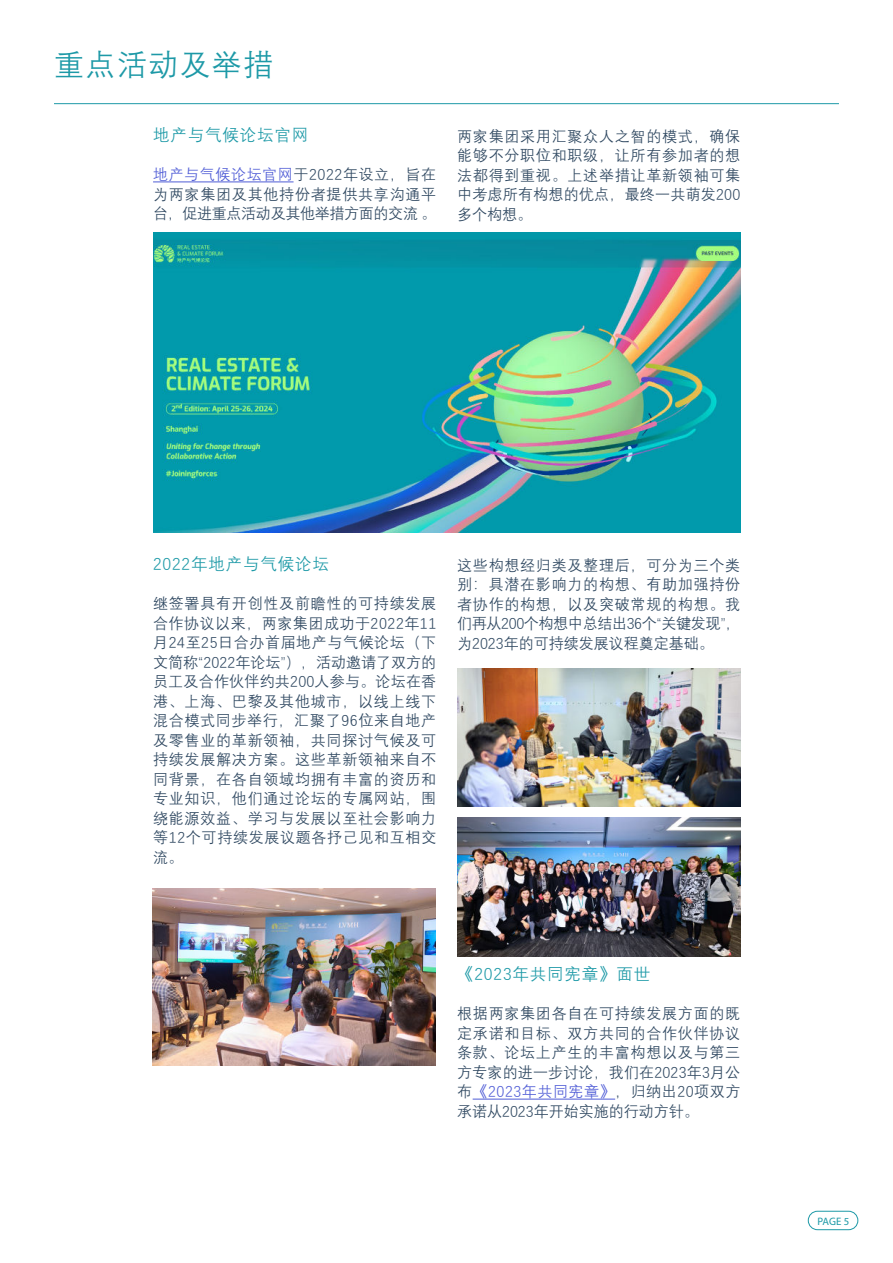
<style>
.page{position:relative;width:893px;height:1263px;background:#fff}
.page>*{position:absolute;margin:0;border:0;box-sizing:border-box;transform-origin:0 0}
.t1{font:30px "Deng Xian";letter-spacing:.05em;color:#1d99a7}
.t2{font:16.5px "Deng Xian";letter-spacing:.05em;color:#1d99a7}
.t3{font:15px/19.5px "Deng Xian";letter-spacing:.035em;color:#2f4861;text-align:justify}
.t4{font:10.8px "Myriad Pro";color:#1d99a7}
.s1{color:#4f5cd6}
</style>
<div class="page">
<div style="left:808px;top:1211px;width:50px;height:19px;border:1px solid #1d99a7;border-radius:9px"></div>
<hr style="left:153px;top:182px;width:141px;height:1px;background:#4f5cd6">
<hr style="left:54px;top:103px;width:785px;height:1px;background:#1d99a7">
<hr style="left:473px;top:1099px;width:142px;height:1px;background:#4f5cd6">
<img style="left:153px;top:233px;width:587px;height:300px">
<img style="left:457px;top:668px;width:283px;height:139px">
<img style="left:457px;top:818px;width:283px;height:138px">
<img style="left:153px;top:889px;width:283px;height:176px">
<h1 class="t1" style="left:54px;top:46px;width:220px">重点活动及举措</h1>
<p class="t2" style="left:153px;top:124px;width:157px">地产与气候论坛官网</p>
<p class="t3" style="left:153px;top:164px;width:285px"><span class="s1">地产与气候论坛官网</span>于2022年设立，旨在为两家集团及其他持份者提供共享沟通平台，促进重点活动及其他举措方面的交流 。</p>
<p class="t3" style="left:457px;top:126px;width:285px">两家集团采用汇聚众人之智的模式，确保能够不分职位和职级，让所有参加者的想法都得到重视。上述举措让革新领袖可集中考虑所有构想的优点，最终一共萌发200多个构想。</p>
<p class="t2" style="left:153px;top:553px;width:177px">2022年地产与气候论坛</p>
<p class="t3" style="left:153px;top:593px;width:285px">继签署具有开创性及前瞻性的可持续发展合作协议以来，两家集团成功于2022年11月24至25日合办首届地产与气候论坛（下文简称“2022年论坛”），活动邀请了双方的员工及合作伙伴约共200人参与。论坛在香港、上海、巴黎及其他城市，以线上线下混合模式同步举行，汇聚了96位来自地产及零售业的革新领袖，共同探讨气候及可持续发展解决方案。这些革新领袖来自不同背景，在各自领域均拥有丰富的资历和专业知识，他们通过论坛的专属网站，围绕能源效益、学习与发展以至社会影响力等12个可持续发展议题各抒己见和互相交流。</p>
<p class="t3" style="left:457px;top:555px;width:285px">这些构想经归类及整理后，可分为三个类别：具潜在影响力的构想、有助加强持份者协作的构想，以及突破常规的构想。我们再从200个构想中总结出36个“关键发现”，为2023年的可持续发展议程奠定基础。</p>
<p class="t2" style="left:457px;top:964px;width:195px">《2023年共同宪章》面世</p>
<p class="t3" style="left:457px;top:1003px;width:285px">根据两家集团各自在可持续发展方面的既定承诺和目标、双方共同的合作伙伴协议条款、论坛上产生的丰富构想以及与第三方专家的进一步讨论，我们在2023年3月公布<span class="s1">《2023年共同宪章》</span>，归纳出20项双方承诺从2023年开始实施的行动方针。</p>
<p class="t4" style="left:817px;top:1217px;width:34px">PAGE 5</p>
</div>
